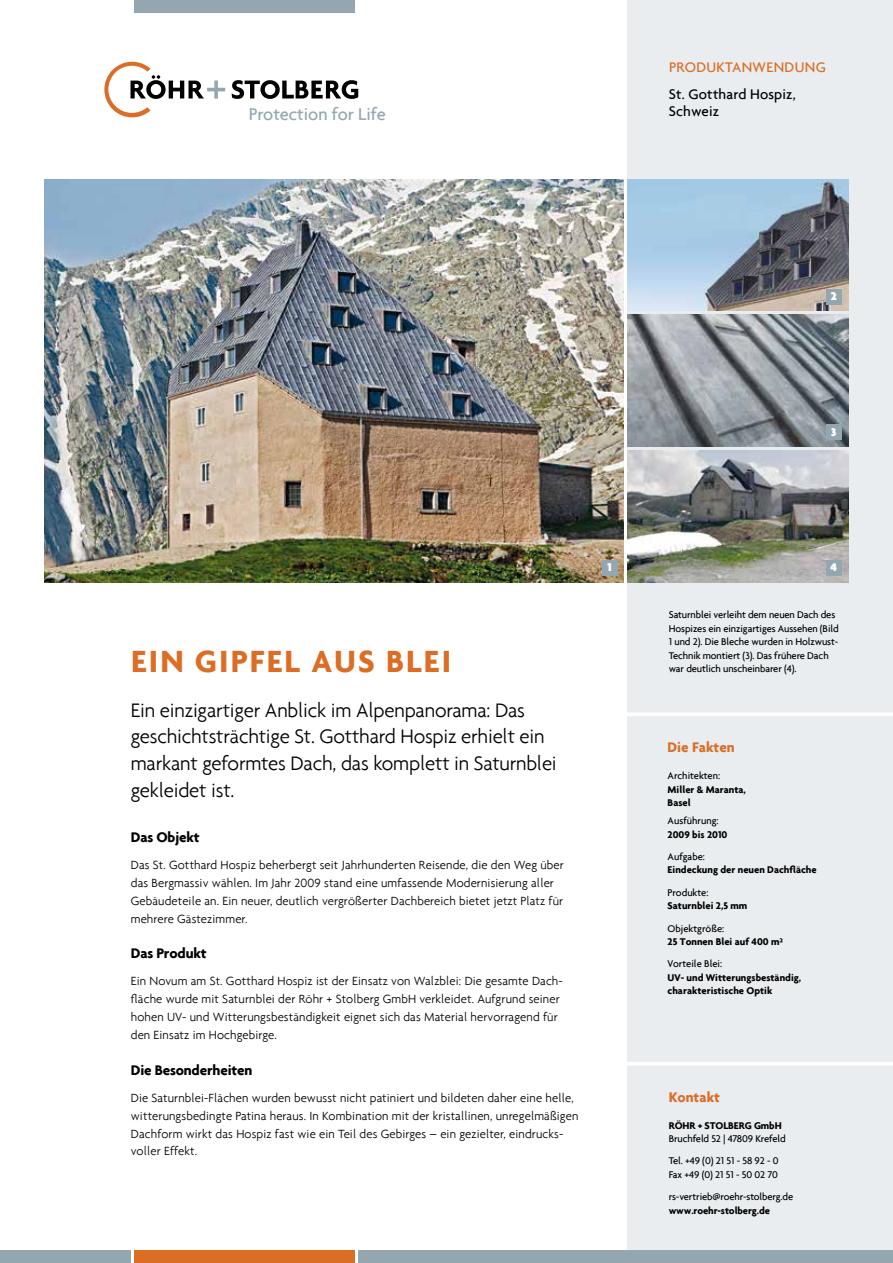
<style>
.page{position:relative;width:893px;height:1263px;background:#fff}
.page>*{position:absolute;margin:0;border:0;box-sizing:border-box;transform-origin:0 0}
.t1{font:700 33px "Agenda";letter-spacing:.065em;color:#db6d25}
.t2{font:300 21px/26.8px "Agenda";letter-spacing:-.01em;color:#000}
.t3{font:500 18.3px "Agenda";color:#94a7b0}
.t4{font:700 15px "Agenda";letter-spacing:-.01em;color:#000}
.t5{font:500 15px/17.9px "Agenda";letter-spacing:.01em;color:#000}
.t6{font:500 15px "Agenda";letter-spacing:.025em;color:#db6d25}
.t7{font:700 15px "Agenda";color:#db6d25}
.t8{font:300 12.75px/17.9px "Agenda";letter-spacing:.01em;color:#000}
.t9{font:900 12px "Agenda";color:#fff}
.t10{font:500 10.5px/13.5px "Agenda";letter-spacing:-.01em;color:#000}
.t11{font:700 10.5px/13.5px "Agenda";color:#000}
</style>
<div class="page">
<div style="left:628px;top:0;width:265px;height:1263px;background:#e9edf0"></div>
<div style="left:134px;top:1250px;width:221px;height:13px;background:#db6d25"></div>
<div style="left:134px;top:0;width:221px;height:13px;background:#94a7b0"></div>
<div style="left:0;top:1250px;width:131px;height:13px;background:#94a7b0"></div>
<div style="left:359px;top:1250px;width:534px;height:13px;background:#94a7b0"></div>
<img style="left:45px;top:179px;width:579px;height:403px">
<img style="left:628px;top:450px;width:220px;height:132px">
<img style="left:628px;top:179px;width:220px;height:132px">
<img style="left:628px;top:315px;width:220px;height:132px">
<svg style="left:104px;top:62px;width:121px;height:55px"></svg>
<svg style="left:232px;top:80px;width:126px;height:19px"></svg>
<hr style="left:621px;top:712px;width:272px;height:4px;background:#fff">
<hr style="left:622px;top:1062px;width:271px;height:3px;background:#fff">
<div style="left:602px;top:560px;width:16px;height:16px;background:#94a7b0"></div>
<div style="left:826px;top:560px;width:16px;height:16px;background:#94a7b0"></div>
<div style="left:826px;top:424px;width:16px;height:16px;background:#94a7b0"></div>
<div style="left:826px;top:289px;width:16px;height:16px;background:#94a7b0"></div>
<h3 class="t3" style="left:249px;top:102px;width:138px">Protection for Life</h3>
<p class="t6" style="left:669px;top:58px;width:158px">Produktanwendung</p>
<p class="t5" style="left:669px;top:84px;width:128px">St. Gotthard Hospiz,<br>Schweiz</p>
<p class="t9" style="left:831px;top:289px;width:7px">2</p>
<p class="t9" style="left:831px;top:424px;width:7px">3</p>
<h1 class="t1" style="left:131px;top:641px;width:322px">Ein Gipfel aus Blei</h1>
<h2 class="t2" style="left:131px;top:696px;width:427px">Ein einzigartiger Anblick im Alpenpanorama: Das geschichtsträchtige St. Gotthard Hospiz erhielt ein markant geformtes Dach, das komplett in Saturnblei gekleidet ist.</h2>
<p class="t4" style="left:131px;top:828px;width:70px">Das Objekt</p>
<p class="t8" style="left:131px;top:855px;width:435px">Das St. Gotthard Hospiz beherbergt seit Jahrhunderten Reisende, die den Weg über das Bergmassiv wählen. Im Jahr 2009 stand eine umfassende Modernisierung aller Gebäudeteile an. Ein neuer, deutlich vergrößerter Dachbereich bietet jetzt Platz für mehrere Gästezimmer.</p>
<p class="t4" style="left:131px;top:944px;width:77px">Das Produkt</p>
<p class="t8" style="left:131px;top:972px;width:434px">Ein Novum am St. Gotthard Hospiz ist der Einsatz von Walzblei: Die gesamte Dach&shy;fläche wurde mit Saturnblei der Röhr + Stolberg GmbH verkleidet. Aufgrund seiner hohen UV- und Witterungsbeständigkeit eignet sich das Material hervorragend für den Einsatz im Hochgebirge.</p>
<p class="t4" style="left:131px;top:1061px;width:123px">Die Besonderheiten</p>
<p class="t8" style="left:131px;top:1088px;width:449px">Die Saturnblei-Flächen wurden bewusst nicht patiniert und bildeten daher eine helle, witterungsbedingte Patina heraus. In Kombination mit der kristallinen, unregelmäßigen Dachform wirkt das Hospiz fast wie ein Teil des Gebirges – ein gezielter, eindrucks&shy;voller Effekt.</p>
<p class="t9" style="left:607px;top:560px;width:6px">1</p>
<p class="t9" style="left:830px;top:560px;width:8px">4</p>
<p class="t10" style="left:669px;top:608px;width:171px">Saturnblei verleiht dem neuen Dach des Hospizes ein einzigartiges Aussehen (Bild 1 und 2). Die Bleche wurden in Holzwust-Technik montiert (3). Das frühere Dach war deutlich unscheinbarer (4).</p>
<p class="t7" style="left:668px;top:738px;width:69px">Die Fakten</p>
<p class="t10" style="left:668px;top:769px;width:54px">Architekten:</p>
<p class="t11" style="left:668px;top:782px;width:80px">Miller &amp; Maranta,<br>Basel</p>
<p class="t10" style="left:668px;top:814px;width:53px">Ausführung:</p>
<p class="t11" style="left:668px;top:827px;width:61px">2009 bis 2010</p>
<p class="t10" style="left:668px;top:849px;width:39px">Aufgabe:</p>
<p class="t11" style="left:668px;top:863px;width:151px">Eindeckung der neuen Dachfläche</p>
<p class="t10" style="left:668px;top:885px;width:42px">Produkte:</p>
<p class="t11" style="left:668px;top:899px;width:81px">Saturnblei 2,5 mm</p>
<p class="t10" style="left:668px;top:921px;width:58px">Objektgröße:</p>
<p class="t11" style="left:668px;top:935px;width:117px">25 Tonnen Blei auf 400 m²</p>
<p class="t10" style="left:668px;top:957px;width:56px">Vorteile Blei:</p>
<p class="t11" style="left:668px;top:970px;width:135px">UV- und Witterungsbeständig, charakteristische Optik</p>
<p class="t7" style="left:669px;top:1088px;width:53px">Kontakt</p>
<p class="t11" style="left:669px;top:1118px;width:114px">RÖHR + STOLBERG GmbH</p>
<p class="t10" style="left:669px;top:1127px;width:119px;line-height:22.4px">Bruchfeld 52 | 47809 Krefeld<br>Tel. +49 (0) 21 51 - 58 92 - 0</p>
<p class="t10" style="left:669px;top:1163px;width:126px;line-height:22.4px">Fax +49 (0) 21 51 - 50 02 70 rs-vertrieb@roehr-stolberg.de</p>
<p class="t11" style="left:669px;top:1203px;width:103px">www.roehr-stolberg.de</p>
</div>
